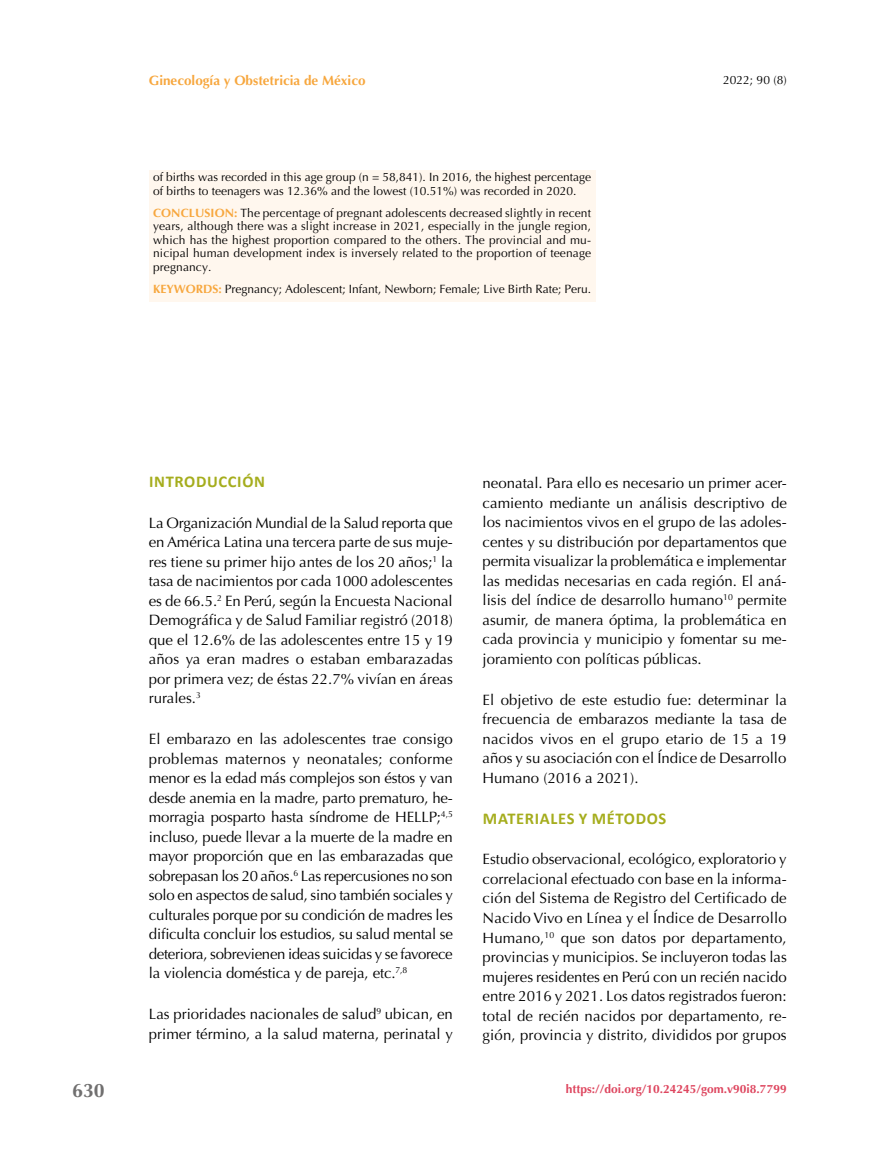
<style>
.page{position:relative;width:893px;height:1149px;background:#fff}
.page>*{position:absolute;margin:0;border:0;box-sizing:border-box;transform-origin:0 0}
.t1{font:700 19.5px "Optima";color:#706f6f}
.t2{font:700 16.5px "Calibri";letter-spacing:.04em;color:#a5ad1d}
.t3{font:15px/19.5px "Optima";color:#000;text-align:justify}
.t4{font:700 13.5px "Optima";color:#f7a73e}
.t5{font:12px/13.5px "Optima";color:#000}
.t6{font:700 12px "Optima";color:#de465f}
.s1{font-weight:700;color:#f7a73e}
</style>
<div class="page">
<div style="left:149px;top:170px;width:446px;height:131px;background:#fff7ee"></div>
<p class="t4" style="left:149px;top:73px;width:218px">Ginecología y Obstetricia de México</p>
<p class="t5" style="left:153px;top:170px;width:439px">of births was recorded in this age group (n = 58,841). In 2016, the highest percentage of births to teenagers was 12.36% and the lowest (10.51%) was recorded in 2020.</p>
<p class="t5" style="left:153px;top:206px;width:439px;text-align:justify"><span class="s1">CONCLUSION:</span> The percentage of pregnant adolescents decreased slightly in recent years, although there was a slight increase in 2021, especially in the jungle region, which has the highest proportion compared to the others. The provincial and mu&shy;nicipal human development index is inversely related to the proportion of teenage pregnancy.</p>
<p class="t5" style="left:153px;top:282px;width:439px"><span class="s1">KEYWORDS:</span> Pregnancy; Adolescent; Infant, Newborn; Female; Live Birth Rate; Peru.</p>
<p class="t5" style="left:723px;top:73px;width:65px">2022; 90 (8)</p>
<h1 class="t1" style="left:72px;top:1079px;width:34px">630</h1>
<p class="t2" style="left:149px;top:471px;width:117px">INTRODUCCIÓN</p>
<p class="t3" style="left:149px;top:513px;width:306px">La Organización Mundial de la Salud reporta que en América Latina una tercera parte de sus muje&shy;res tiene su primer hijo antes de los 20 años;<sup>1</sup> la tasa de nacimientos por cada 1000 adolescentes es de 66.5.<sup>2</sup> En Perú, según la Encuesta Nacional Demográfica y de Salud Familiar registró (2018) que el 12.6% de las adolescentes entre 15 y 19 años ya eran madres o estaban embarazadas por primera vez; de éstas 22.7% vivían en áreas rurales.<sup>3</sup></p>
<p class="t3" style="left:149px;top:729px;width:306px">El embarazo en las adolescentes trae consigo problemas maternos y neonatales; conforme menor es la edad más complejos son éstos y van desde anemia en la madre, parto prematuro, he&shy;morragia posparto hasta síndrome de HELLP;<sup>4,5 </sup>incluso, puede llevar a la muerte de la madre en mayor proporción que en las embarazadas que sobrepasan los 20 años.<sup>6</sup> Las repercusiones no son solo en aspectos de salud, sino también sociales y culturales porque por su condición de madres les dificulta concluir los estudios, su salud mental se deteriora, sobrevienen ideas suicidas y se favorece la violencia doméstica y de pareja, etc.<sup>7,8</sup></p>
<p class="t3" style="left:149px;top:1004px;width:306px">Las prioridades nacionales de salud<sup>9</sup> ubican, en primer término, a la salud materna, perinatal y</p>
<p class="t3" style="left:483px;top:473px;width:306px">neonatal. Para ello es necesario un primer acer&shy;camiento mediante un análisis descriptivo de los nacimientos vivos en el grupo de las adoles&shy;centes y su distribución por departamentos que permita visualizar la problemática e implementar las medidas necesarias en cada región. El aná&shy;lisis del índice de desarrollo humano<sup>10</sup> permite asumir, de manera óptima, la problemática en cada provincia y municipio y fomentar su me&shy;joramiento con políticas públicas.</p>
<p class="t3" style="left:483px;top:690px;width:306px">El objetivo de este estudio fue: determinar la frecuencia de embarazos mediante la tasa de nacidos vivos en el grupo etario de 15 a 19 años y su asociación con el Índice de Desarrollo Humano (2016 a 2021).</p>
<p class="t2" style="left:483px;top:807px;width:185px">MATERIALES Y MÉTODOS</p>
<p class="t3" style="left:483px;top:849px;width:306px">Estudio observacional, ecológico, exploratorio y correlacional efectuado con base en la informa&shy;ción del Sistema de Registro del Certificado de Nacido Vivo en Línea y el Índice de Desarrollo Humano,<sup>10</sup> que son datos por departamento, provincias y municipios. Se incluyeron todas las mujeres residentes en Perú con un recién nacido entre 2016 y 2021. Los datos registrados fueron: total de recién nacidos por departamento, re&shy;gión, provincia y distrito, divididos por grupos</p>
<p class="t6" style="left:566px;top:1081px;width:222px">https://doi.org/10.24245/gom.v90i8.7799</p>
</div>
